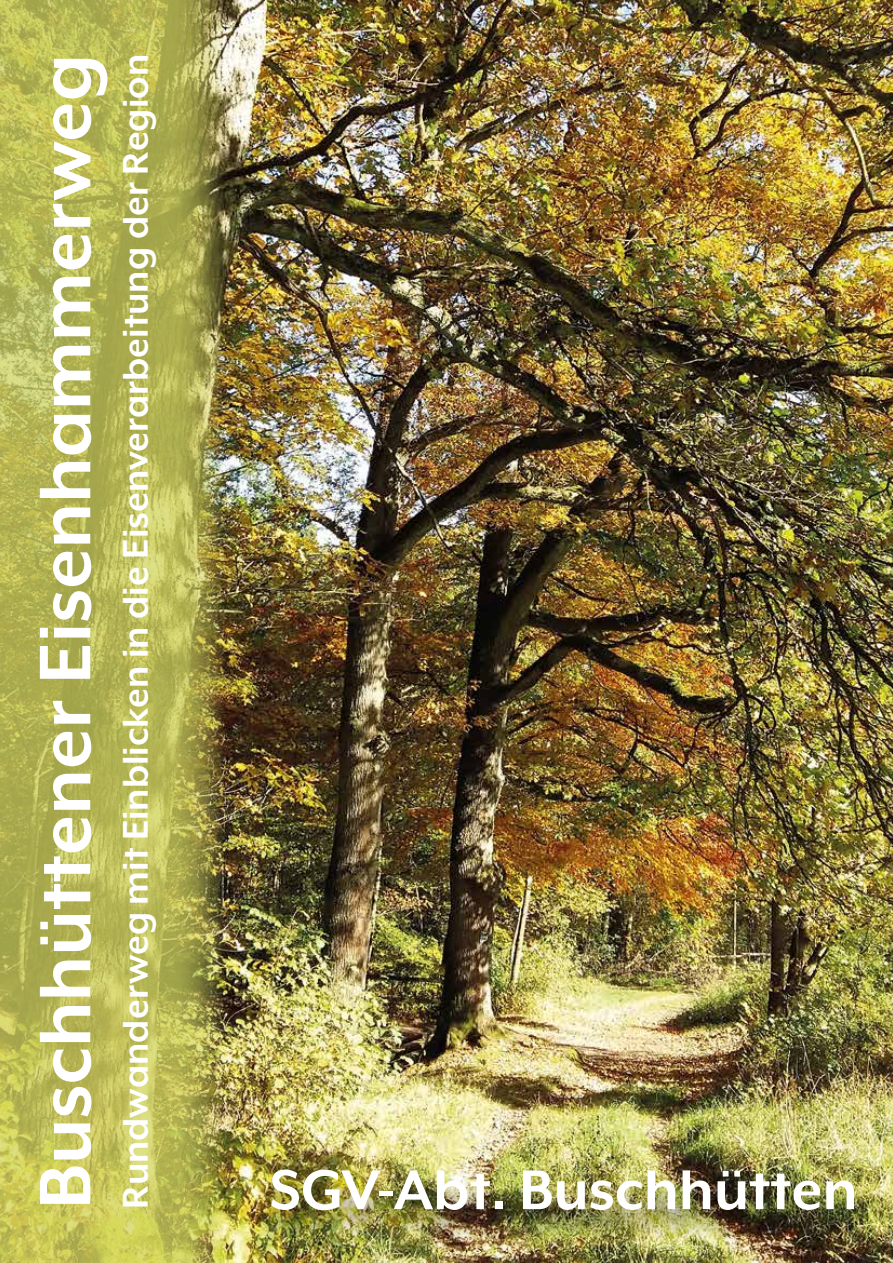
<style>
.page{position:relative;width:893px;height:1263px;background:#fff}
.page>*{position:absolute;margin:0;border:0;box-sizing:border-box;transform-origin:0 0}
.t1{font:700 84px "Mr Eaves XL Mod OT";color:#fff}
.t2{font:700 64.65px "Mr Eaves XL Mod OT";color:#fff}
.t3{font:700 41.25px "Mr Eaves XL Mod OT";color:#fff}
</style>
<div class="page">
<img style="left:230px;top:0;width:663px;height:1263px">
<svg style="left:0;top:0;width:230px;height:1263px;background:#b1b054"></svg>
<div style="left:255px;top:1170px;width:616px;height:76px;background:#000;opacity:.5"></div>
<h1 class="t1" style="left:23px;top:1209px;width:1156px;rotate:-90deg">Buschhüttener Eisenhammerweg</h1>
<p class="t3" style="left:115px;top:1209px;width:1156px;rotate:-90deg">Rundwanderweg mit Einblicken in die Eisenverarbeitung der Region</p>
<h2 class="t2" style="left:269px;top:1157px;width:590px">SGV-Abt. Buschhütten</h2>
</div>
